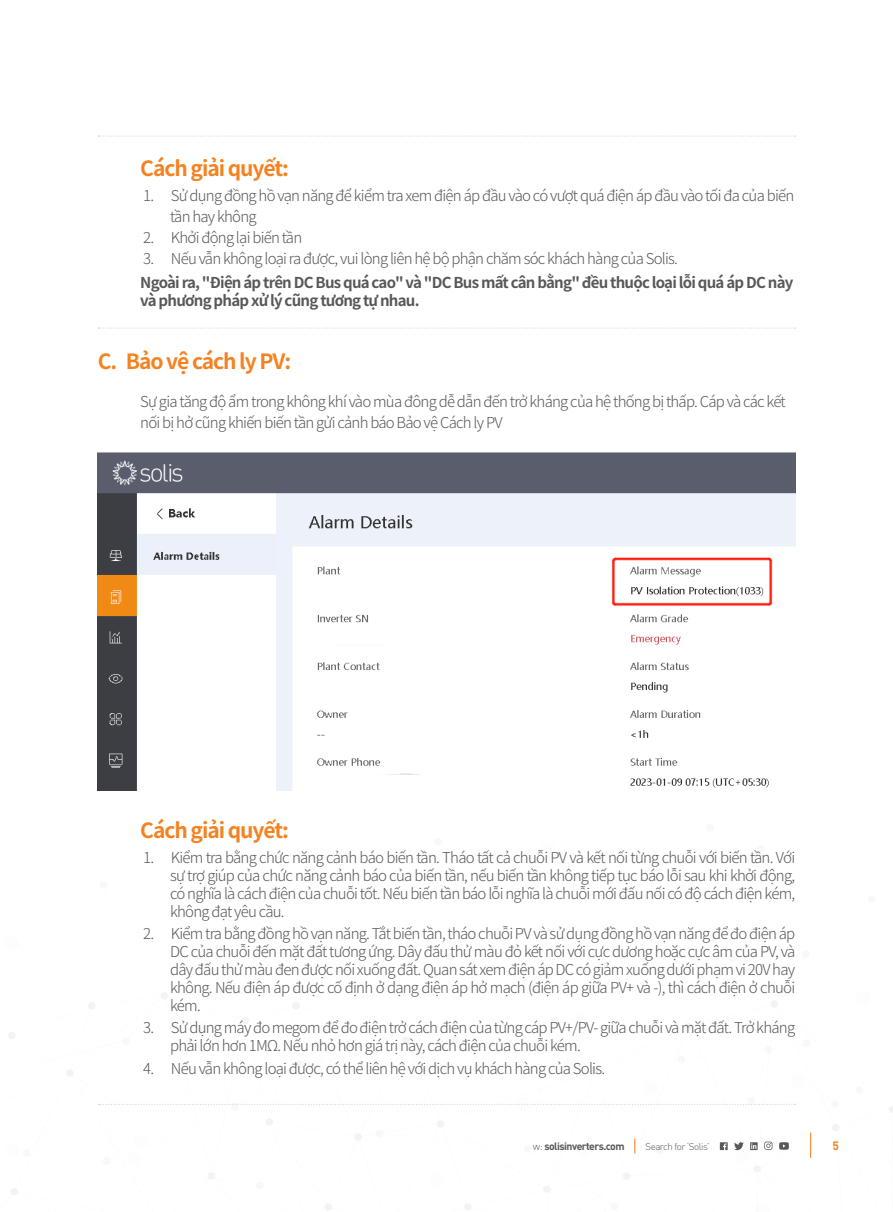
<style>
.page{position:relative;width:893px;height:1212px;background:#fff}
.page>*{position:absolute;margin:0;border:0;box-sizing:border-box;transform-origin:0 0}
.三级标题__无标号_Black{font:700 21px "Source Han Sans SC";letter-spacing:-.05em;color:#f58220}
.三级标题-正文__无标号{font:300 15px/18px "Source Han Sans SC";letter-spacing:-.05em;color:#57585a}
.三级标题-正文__无标号_Bold{font:700 15px/18px "Source Han Sans SC";letter-spacing:-.05em;color:#57585a}
.t1{font:700 12px "DIN Pro";color:#f58220}
.t2{font:700 10.5px "DIN Pro";letter-spacing:-.05em;color:#57585a}
.t3{font:300 9.75px "DIN Pro";letter-spacing:-.05em;color:#57585a}
.s1{font-weight:300}
</style>
<div class="page">
<img style="left:98px;top:452px;width:697px;height:338px">
<div style="left:315px;top:584px;width:124px;height:17px;background:#fff"></div>
<div style="left:313px;top:626px;width:124px;height:18px;background:#fff"></div>
<div style="left:310px;top:678px;width:125px;height:17px;background:#fff"></div>
<div style="left:310px;top:775px;width:136px;height:19px;background:#fff"></div>
<svg style="left:98px;top:135px;width:697px;height:2px"></svg>
<svg style="left:98px;top:327px;width:697px;height:2px"></svg>
<svg style="left:8px;top:992px;width:885px;height:218px"></svg>
<p class="三级标题__无标号_Black" style="left:140px;top:156px;width:150px">Cách giải quyết:</p>
<p class="三级标题-正文__无标号" style="left:170px;top:185px;width:626px;line-height:21px;text-indent:-27px">1. Sử dụng đồng hồ vạn năng để kiểm tra xem điện áp đầu vào có vượt quá điện áp đầu vào tối đa của biến tần hay không</p>
<p class="三级标题-正文__无标号" style="left:143px;top:228px;width:161px">2. Khởi động lại biến tần</p>
<p class="三级标题-正文__无标号" style="left:143px;top:249px;width:536px">3. Nếu vẫn không loại ra được, vui lòng liên hệ bộ phận chăm sóc khách hàng của Solis.</p>
<p class="三级标题-正文__无标号_Bold" style="left:140px;top:274px;width:655px">Ngoài ra, "Điện áp trên DC Bus quá cao" và "DC Bus mất cân bằng" đều thuộc loại lỗi quá áp DC này và phương pháp xử lý cũng tương tự nhau.</p>
<p class="三级标题__无标号_Black" style="left:98px;top:349px;width:195px">C. Bảo vệ cách ly PV:</p>
<p class="三级标题-正文__无标号" style="left:140px;top:391px;width:647px;line-height:21px">Sự gia tăng độ ẩm trong không khí vào mùa đông dễ dẫn đến trở kháng của hệ thống bị thấp. Cáp và các kết nối bị hở cũng khiến biến tần gửi cảnh báo Bảo vệ Cách ly PV</p>
<p class="三级标题__无标号_Black" style="left:140px;top:819px;width:150px">Cách giải quyết:</p>
<p class="三级标题-正文__无标号" style="left:170px;top:849px;width:627px;text-align:justify;text-indent:-27px">1. Kiểm tra bằng chức năng cảnh báo biến tần. Tháo tất cả chuỗi PV và kết nối từng chuỗi với biến tần. Với sự trợ giúp của chức năng cảnh báo của biến tần, nếu biến tần không tiếp tục báo lỗi sau khi khởi động, có nghĩa là cách điện của chuỗi tốt. Nếu biến tần báo lỗi nghĩa là chuỗi mới đấu nối có độ cách điện kém, không đạt yêu cầu.</p>
<p class="三级标题-正文__无标号" style="left:170px;top:925px;width:627px;text-align:justify;text-indent:-27px">2. Kiểm tra bằng đồng hồ vạn năng. Tắt biến tần, tháo chuỗi PV và sử dụng đồng hồ vạn năng để đo điện áp DC của chuỗi đến mặt đất tương ứng. Dây đấu thử màu đỏ kết nối với cực dương hoặc cực âm của PV, và dây đấu thử màu đen được nối xuống đất. Quan sát xem điện áp DC có giảm xuống dưới phạm vi 20V hay không. Nếu điện áp được cố định ở dạng điện áp hở mạch (điện áp giữa PV+ và -), thì cách điện ở chuỗi kém.</p>
<p class="三级标题-正文__无标号" style="left:170px;top:1019px;width:627px;text-indent:-27px">3. Sử dụng máy đo megom để đo điện trở cách điện của từng cáp PV+/PV- giữa chuỗi và mặt đất. Trở kháng phải lớn hơn 1MΩ. Nếu nhỏ hơn giá trị này, cách điện của chuỗi kém.</p>
<p class="三级标题-正文__无标号" style="left:143px;top:1059px;width:464px">4. Nếu vẫn không loại được, có thể liên hệ với dịch vụ khách hàng của Solis.</p>
<p class="t2" style="left:533px;top:1139px;width:93px"><span class="s1">w:</span> solisinverters.com</p>
<p class="t3" style="left:645px;top:1139px;width:66px">Search for ‘Solis’</p>
<p class="t1" style="left:832px;top:1137px;width:8px">5</p>
</div>
